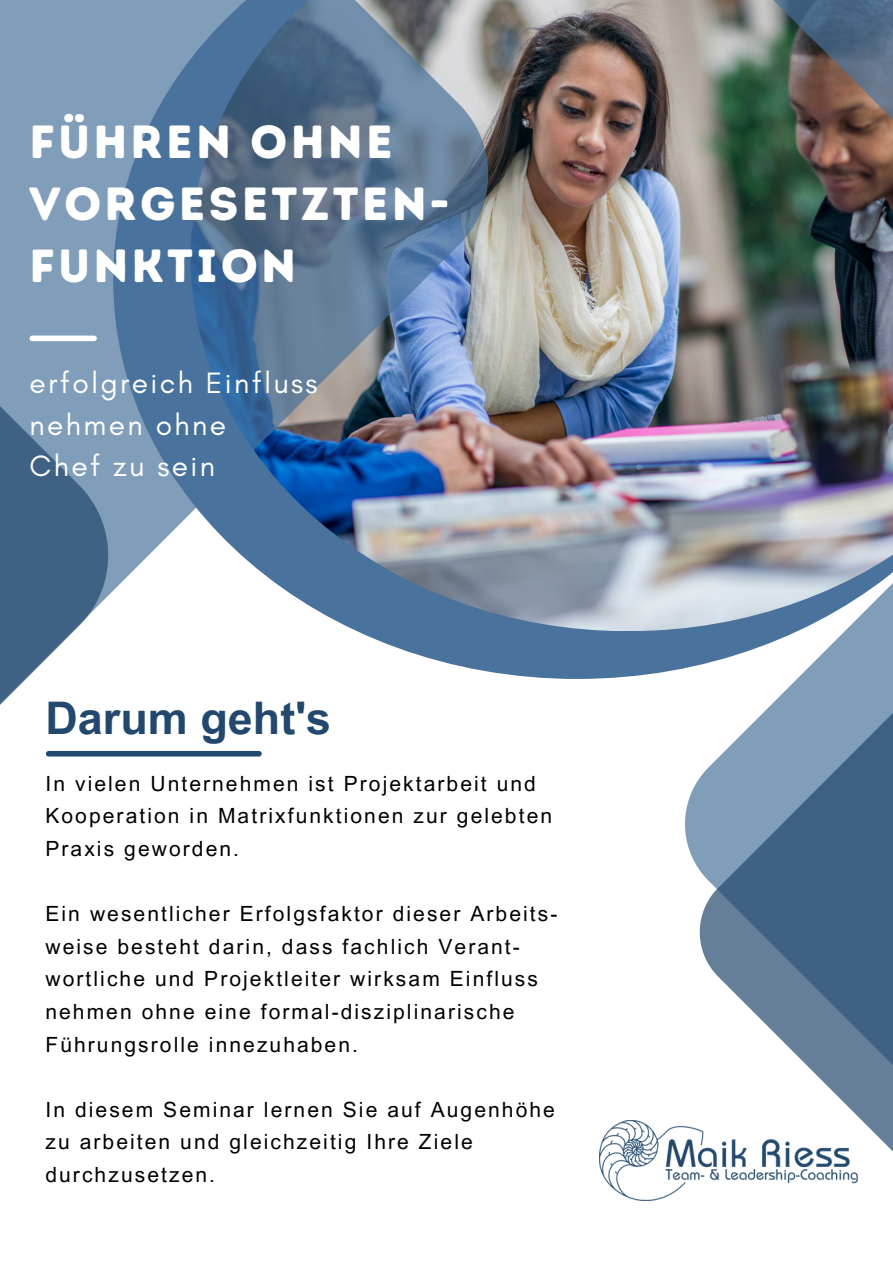
<style>
.page{position:relative;width:893px;height:1264px;background:#fff}
.page>*{position:absolute;margin:0;border:0;box-sizing:border-box;transform-origin:0 0}
.t1{font:46.5px/61.8px "Intro Rust Base";letter-spacing:.07em;color:#fff}
.t2{font:700 45px "Arial MT Pro";color:#23486d}
.t3{font:30px/41.5px "Glacial Indifference";letter-spacing:.08em;color:#fff}
.t4{font:21px/32.5px "Arial MT Pro";letter-spacing:.1em;color:#000}
</style>
<div class="page">
<img style="left:488px;top:0;width:197px;height:631px">
<img style="left:108px;top:0;width:380px;height:757px">
<svg style="left:0;top:0;width:108px;height:757px;background:#809bb5"></svg>
<img style="left:685px;top:306px;width:207px;height:563px">
<svg style="left:699px;top:493px;width:193px;height:689px"></svg>
<img style="left:603px;top:0;width:289px;height:306px">
<div style="left:32px;top:335px;width:62px;height:6px;background:#fff"></div>
<div style="left:49px;top:751px;width:210px;height:5px;background:#23486d"></div>
<img style="left:599px;top:1120px;width:258px;height:80px">
<p class="t1" style="left:29px;top:111px;width:421px">FÜHREN OHNE<br>VORGESETZTEN-<br>FUNKTION</p>
<p class="t3" style="left:29px;top:362px;width:290px">erfolgreich Einfluss nehmen ohne</p>
<p class="t3" style="left:29px;top:445px;width:187px">Chef zu sein</p>
<p class="t2" style="left:45px;top:701px;width:287px">Darum geht's</p>
<p class="t4" style="left:45px;top:769px;width:508px">In vielen Unternehmen ist Projektarbeit und<br>Kooperation in Matrixfunktionen zur gelebten<br>Praxis geworden.</p>
<p class="t4" style="left:45px;top:900px;width:513px">Ein wesentlicher Erfolgsfaktor dieser Arbeits&shy;weise besteht darin, dass fachlich Verant&shy;wortliche und Projektleiter wirksam Einfluss nehmen ohne eine formal-disziplinarische Führungsrolle innezuhaben.</p>
<p class="t4" style="left:45px;top:1095px;width:511px">In diesem Seminar lernen Sie auf Augenhöhe zu arbeiten und gleichzeitig Ihre Ziele durchzusetzen.</p>
</div>
